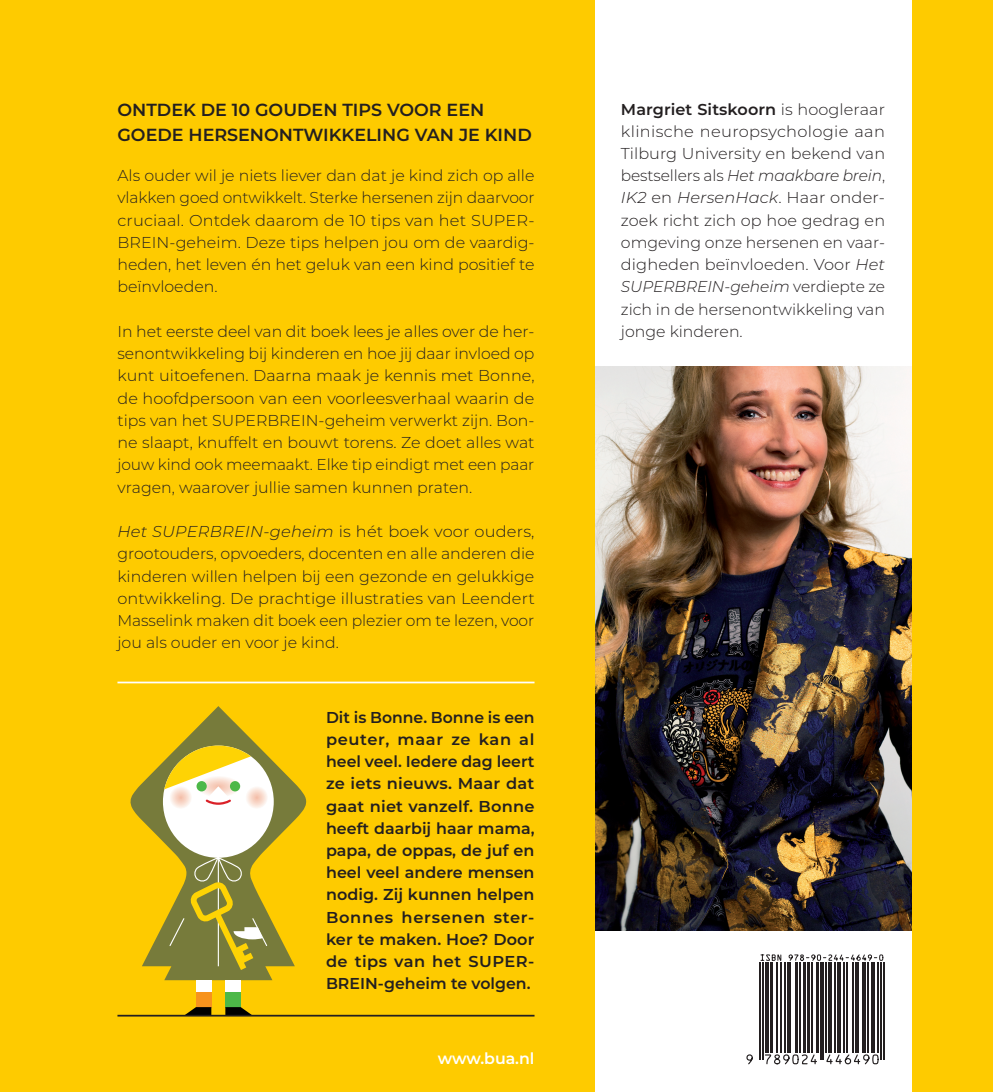
<style>
.page{position:relative;width:993px;height:1092px;background:#fff}
.page>*{position:absolute;margin:0;border:0;box-sizing:border-box;transform-origin:0 0}
.t1{font:600 17.5px/24.5px "Montserrat";color:#231f20}
.t2{font:300 15.75px/22.2px "Montserrat";color:#231f20;text-align:justify}
.t3{font:600 15.75px/22.2px "Montserrat";letter-spacing:.005em;color:#231f20;text-align:justify}
.t4{font:600 15.75px "Montserrat";color:#fff}
.s1{font-style:italic}
.s2{font-weight:600}
</style>
<div class="page">
<div style="left:0;top:0;width:992px;height:1091px;background:#fecb00"></div>
<div style="left:595px;top:930px;width:316px;height:161px;background:#fff"></div>
<hr style="left:117px;top:681px;width:417px;height:2px;background:#fff">
<div style="left:595px;top:0;width:316px;height:367px;background:#fff"></div>
<svg style="left:748px;top:954px;width:137px;height:111px"></svg>
<hr style="left:759px;top:962px;width:1px;height:97px;background:#231f20">
<hr style="left:762px;top:962px;width:1px;height:97px;background:#231f20">
<svg style="left:764px;top:962px;width:4px;height:90px"></svg>
<hr style="left:770px;top:962px;width:2px;height:90px;background:#231f20">
<hr style="left:776px;top:962px;width:1px;height:90px;background:#231f20">
<hr style="left:780px;top:962px;width:1px;height:90px;background:#231f20">
<hr style="left:784px;top:962px;width:1px;height:90px;background:#231f20">
<hr style="left:787px;top:962px;width:3px;height:90px;background:#231f20">
<hr style="left:794px;top:962px;width:3px;height:90px;background:#231f20">
<hr style="left:798px;top:962px;width:2px;height:90px;background:#231f20">
<hr style="left:802px;top:962px;width:3px;height:90px;background:#231f20">
<hr style="left:806px;top:962px;width:3px;height:90px;background:#231f20">
<hr style="left:810px;top:962px;width:1px;height:90px;background:#231f20">
<hr style="left:815px;top:962px;width:3px;height:90px;background:#231f20">
<hr style="left:819px;top:962px;width:2px;height:97px;background:#231f20">
<hr style="left:822px;top:962px;width:1px;height:97px;background:#231f20">
<hr style="left:825px;top:962px;width:1px;height:90px;background:#231f20">
<svg style="left:827px;top:962px;width:4px;height:90px"></svg>
<hr style="left:834px;top:962px;width:1px;height:90px;background:#231f20">
<svg style="left:836px;top:962px;width:4px;height:90px"></svg>
<hr style="left:843px;top:962px;width:1px;height:90px;background:#231f20">
<hr style="left:846px;top:962px;width:1px;height:90px;background:#231f20">
<hr style="left:852px;top:962px;width:1px;height:90px;background:#231f20">
<hr style="left:855px;top:962px;width:4px;height:90px;background:#231f20">
<svg style="left:861px;top:962px;width:4px;height:90px"></svg>
<hr style="left:866px;top:962px;width:2px;height:90px;background:#231f20">
<svg style="left:870px;top:962px;width:4px;height:90px"></svg>
<hr style="left:877px;top:962px;width:1px;height:90px;background:#231f20">
<hr style="left:880px;top:962px;width:1px;height:97px;background:#231f20">
<hr style="left:882px;top:962px;width:1px;height:97px;background:#231f20">
<svg style="left:746px;top:1053px;width:7px;height:11px"></svg>
<svg style="left:764px;top:1053px;width:53px;height:12px"></svg>
<svg style="left:825px;top:1053px;width:54px;height:12px"></svg>
<svg style="left:760px;top:954px;width:21px;height:6px"></svg>
<svg style="left:788px;top:954px;width:95px;height:7px"></svg>
<div style="left:196px;top:991px;width:15px;height:16px;background:#f7931d"></div>
<div style="left:225px;top:991px;width:16px;height:16px;background:#4cb848"></div>
<svg style="left:130px;top:706px;width:177px;height:274px"></svg>
<div style="left:163px;top:745px;width:111px;height:112px;background:#fff;border-radius:50%"></div>
<svg style="left:245px;top:785px;width:23px;height:23px"></svg>
<svg style="left:164px;top:745px;width:87px;height:75px"></svg>
<div style="left:196px;top:980px;width:15px;height:11px;background:#fff"></div>
<div style="left:225px;top:980px;width:16px;height:11px;background:#fff"></div>
<svg style="left:186px;top:1007px;width:25px;height:7px"></svg>
<svg style="left:225px;top:1007px;width:26px;height:7px"></svg>
<svg style="left:168px;top:856px;width:100px;height:113px"></svg>
<hr style="left:117px;top:1014px;width:417px;height:2px;background:#231f20">
<img style="left:595px;top:366px;width:316px;height:564px">
<p class="t1" style="left:117px;top:97px;width:415px">ONTDEK DE 10 GOUDEN TIPS VOOR EEN<br>GOEDE HERSENONTWIKKELING VAN JE KIND</p>
<p class="t2" style="left:117px;top:164px;width:418px">Als ouder wil je niets liever dan dat je kind zich op alle vlakken goed ontwikkelt. Sterke hersenen zijn daarvoor cruciaal. Ontdek daarom de 10 tips van het SUPER-BREIN-geheim. Deze tips helpen jou om de vaardig&shy;heden, het leven én het geluk van een kind positief te beïnvloeden.</p>
<p class="t2" style="left:117px;top:320px;width:418px">In het eerste deel van dit boek lees je alles over de her&shy;senontwikkeling bij kinderen en hoe jij daar invloed op kunt uitoefenen. Daarna maak je kennis met Bonne, de hoofdpersoon van een voorleesverhaal waarin de tips van het SUPERBREIN-geheim verwerkt zijn. Bon&shy;ne slaapt, knuffelt en bouwt torens. Ze doet alles wat jouw kind ook meemaakt. Elke tip eindigt met een paar vragen, waarover jullie samen kunnen praten.</p>
<p class="t2" style="left:117px;top:520px;width:418px"><span class="s1">Het SUPERBREIN-geheim</span> is hét boek voor ouders, grootouders, opvoeders, docenten en alle anderen die kinderen willen helpen bij een gezonde en gelukkige ontwikkeling. De prachtige illustraties van Leendert Masselink maken dit boek een plezier om te lezen, voor jou als ouder en voor je kind.</p>
<p class="t3" style="left:326px;top:705px;width:210px">Dit is Bonne. Bonne is een peuter, maar ze kan al heel veel. Iedere dag leert ze iets nieuws. Maar dat gaat niet vanzelf. Bonne heeft daarbij haar mama, papa, de oppas, de juf en heel veel andere mensen nodig. Zij kunnen helpen Bonnes hersenen ster&shy;ker te maken. Hoe? Door de tips van het SUPER-BREIN-geheim te volgen.</p>
<p class="t4" style="left:437px;top:1046px;width:98px">www.bua.nl</p>
<p class="t2" style="left:620px;top:97px;width:266px"><span class="s2">Margriet Sitskoorn</span> is hoogleraar klinische neuropsychologie aan Tilburg University en bekend van bestsellers als <span class="s1">Het maakbare brein</span>, <span class="s1">IK2</span> en <span class="s1">HersenHack</span>. Haar onder&shy;zoek richt zich op hoe gedrag en omgeving onze hersenen en vaar&shy;digheden beïnvloeden. Voor <span class="s1">Het SUPERBREIN-geheim</span> verdiepte ze zich in de hersenontwikkeling van jonge kinderen.</p>
</div>
